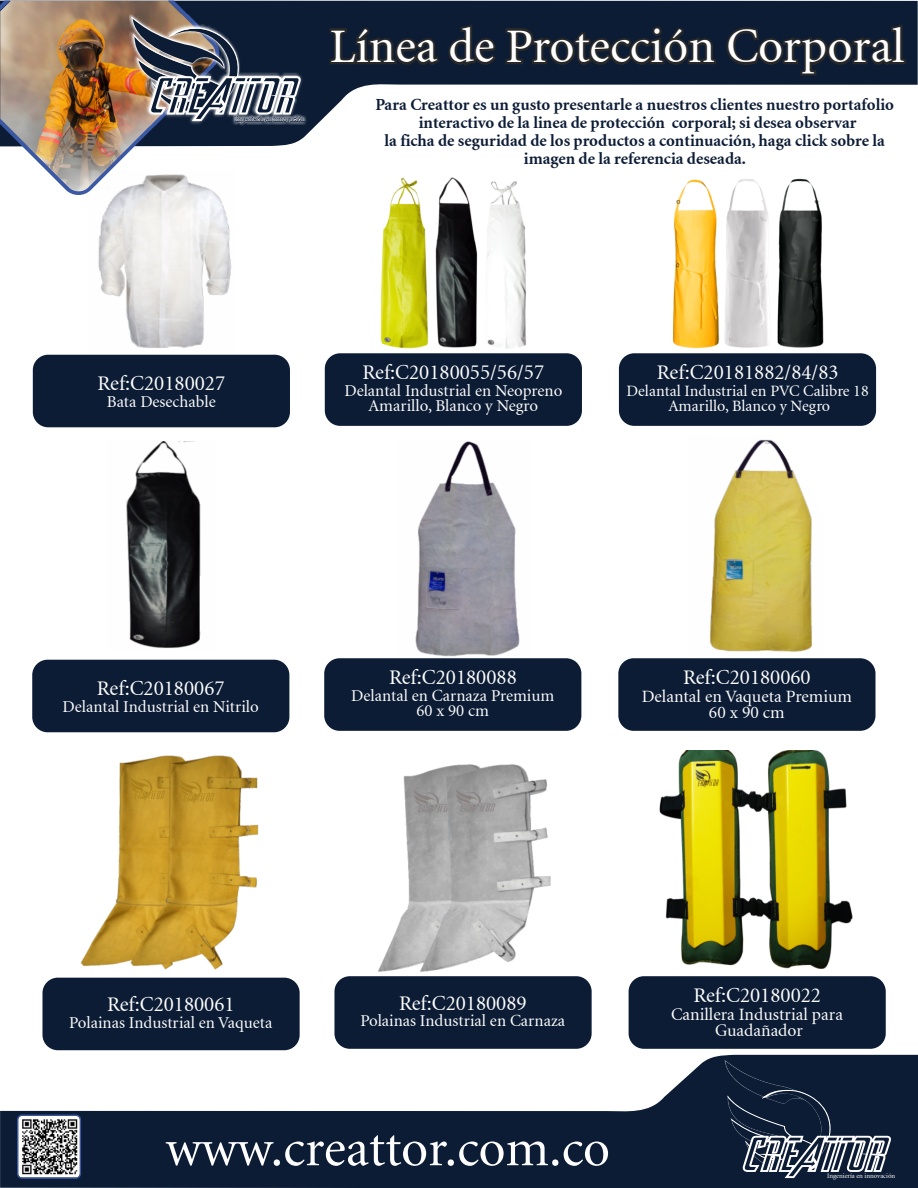
<style>
.page{position:relative;width:918px;height:1188px;background:#fff}
.page>*{position:absolute;margin:0;border:0;box-sizing:border-box;transform-origin:0 0}
.t1{font:52.65px "Atlantix S Si";color:#fefefe}
.t2{font:48.75px "Atlantix S Si";color:#fff}
.t3{font:21.15px "Atlantix S Si";color:#fefefe}
.t4{font:17.55px/16px "Atlantix S Si";color:#fefefe;text-align:center}
.t5{font:700 16.8px/18.1px "Atlantix Black S Si";color:#0c1c35;text-align:center}
.t6{font:16.8px/15.5px "Atlantix S Si";color:#fefefe;text-align:center}
.t7{font:16.05px/14.7px "Atlantix S Si";color:#fefefe;text-align:center}
.t8{font:7.35px "Atlantix S Si";color:#fefefe;scale:.96 1}
.t9{font:6.9px "Atlantix S Si";color:#fefefe}
</style>
<div class="page">
<img style="left:98px;top:197px;width:134px;height:151px">
<div style="left:325px;top:353px;width:257px;height:73px;background:#0c1c35;border-radius:15px"></div>
<img style="left:380px;top:177px;width:146px;height:172px">
<div style="left:33px;top:355px;width:257px;height:72px;background:#0c1c35;border-radius:15px"></div>
<div style="left:619px;top:353px;width:257px;height:73px;background:#0c1c35;border-radius:15px"></div>
<img style="left:672px;top:178px;width:152px;height:170px">
<img style="left:659px;top:750px;width:194px;height:219px">
<svg style="left:0;top:1055px;width:918px;height:133px;fill:#0c1c35"></svg>
<svg style="left:305px;top:1px;width:613px;height:135px"></svg>
<div style="left:724px;top:1059px;width:92px;height:50px;background:#0c1c35"></div>
<svg style="left:727px;top:1089px;width:169px;height:91px;background:#354257"></svg>
<svg style="left:330px;top:24px;width:576px;height:52px;background:#162030"></svg>
<svg style="left:17px;top:1115px;width:64px;height:64px"></svg>
<img style="left:0;top:1px;width:305px;height:196px">
<img style="left:378px;top:764px;width:173px;height:208px">
<img style="left:80px;top:755px;width:179px;height:215px">
<div style="left:324px;top:658px;width:257px;height:73px;background:#0c1c35;border-radius:15px"></div>
<div style="left:334px;top:976px;width:258px;height:73px;background:#0c1c35;border-radius:15px"></div>
<div style="left:32px;top:660px;width:257px;height:72px;background:#0c1c35;border-radius:15px"></div>
<div style="left:42px;top:978px;width:258px;height:72px;background:#0c1c35;border-radius:15px"></div>
<div style="left:618px;top:658px;width:258px;height:73px;background:#0c1c35;border-radius:15px"></div>
<div style="left:629px;top:976px;width:257px;height:73px;background:#0c1c35;border-radius:15px"></div>
<img style="left:709px;top:439px;width:103px;height:213px">
<img style="left:415px;top:442px;width:105px;height:215px">
<img style="left:126px;top:442px;width:75px;height:206px">
<p class="t8" style="left:235px;top:115px;width:74px">Ingeniería en innovación</p>
<h2 class="t2" style="left:330px;top:22px;width:576px">Línea de Protección Corporal</h2>
<p class="t5" style="left:375px;top:96px;width:520px">Para Creattor es un gusto presentarle a nuestros clientes nuestro portafolio interactivo de la linea de protección corporal; si desea observar<br>la ficha de seguridad de los productos a continuación, haga click sobre la</p>
<p class="t5" style="left:524px;top:150px;width:224px">imagen de la referencia deseada.</p>
<p class="t3" style="left:98px;top:373px;width:129px">Ref:C20180027</p>
<p class="t6" style="left:107px;top:394px;width:110px">Bata Desechable</p>
<p class="t3" style="left:363px;top:362px;width:183px">Ref:C20180055/56/57</p>
<p class="t6" style="left:344px;top:383px;width:219px">Delantal Industrial en Neopreno<br>Amarillo, Blanco y Negro</p>
<p class="t3" style="left:657px;top:362px;width:183px">Ref:C20181882/84/83</p>
<p class="t7" style="left:627px;top:384px;width:244px">Delantal Industrial en PVC Calibre 18<br>Amarillo, Blanco y Negro</p>
<p class="t3" style="left:97px;top:678px;width:129px">Ref:C20180067</p>
<p class="t6" style="left:63px;top:699px;width:198px">Delantal Industrial en Nitrilo</p>
<p class="t3" style="left:389px;top:667px;width:129px">Ref:C20180088</p>
<p class="t6" style="left:351px;top:688px;width:205px">Delantal en Carnaza Premium<br>60 x 90 cm</p>
<p class="t3" style="left:683px;top:667px;width:129px">Ref:C20180060</p>
<p class="t4" style="left:642px;top:689px;width:212px">Delantal en Vaqueta Premium<br>60 x 90 cm</p>
<p class="t3" style="left:107px;top:994px;width:129px">Ref:C20180061</p>
<p class="t6" style="left:69px;top:1015px;width:205px">Polainas Industrial en Vaqueta</p>
<p class="t3" style="left:399px;top:993px;width:129px">Ref:C20180089</p>
<p class="t6" style="left:360px;top:1014px;width:206px">Polainas Industrial en Carnaza</p>
<p class="t3" style="left:693px;top:985px;width:129px">Ref:C20180022</p>
<p class="t4" style="left:671px;top:1007px;width:173px">Canillera Industrial para<br>Guadañador</p>
<h1 class="t1" style="left:166px;top:1122px;width:446px">www.creattor.com.co</h1>
<p class="t9" style="left:827px;top:1173px;width:70px">Ingeniería en innovación</p>
</div>
